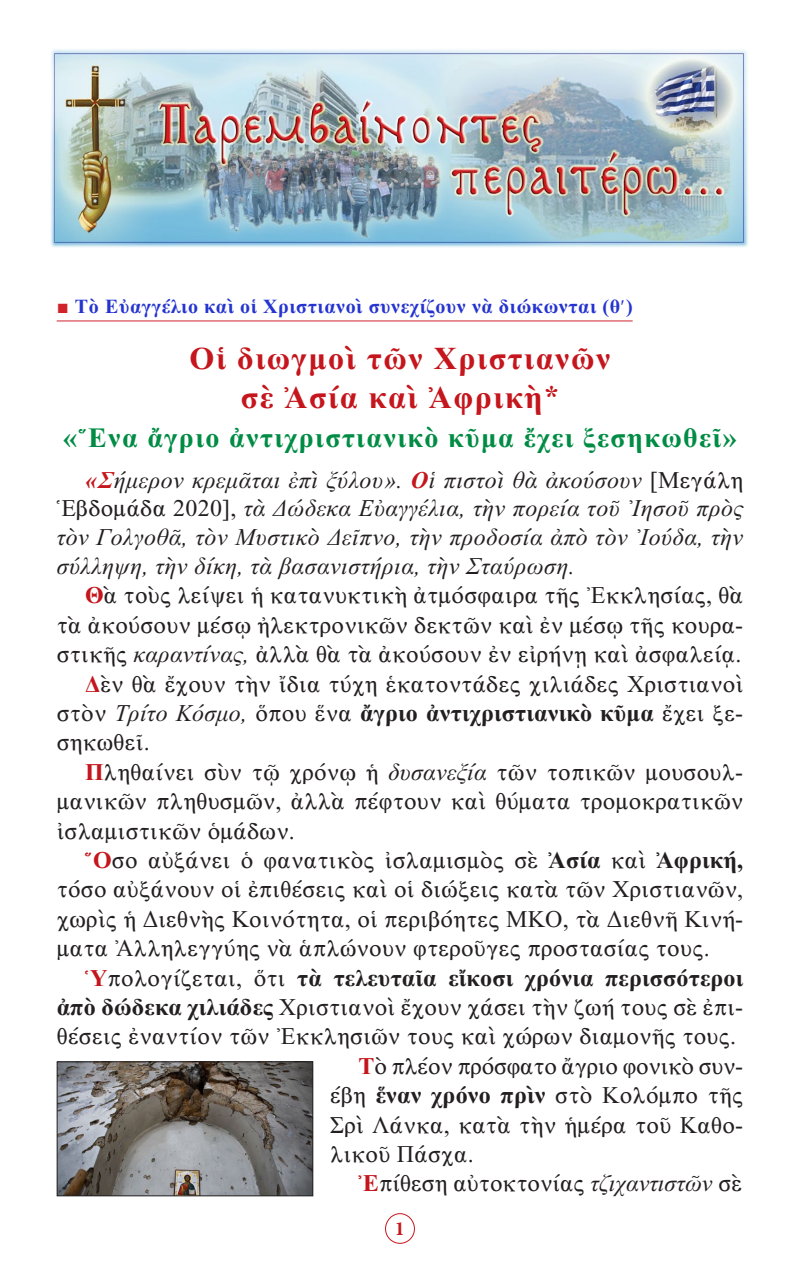
<style>
.page{position:relative;width:800px;height:1270px;background:#fff}
.page>*{position:absolute;margin:0;border:0;box-sizing:border-box;transform-origin:0 0}
.t1{font:32px "CTOS New Times Bold Test 1";letter-spacing:.05em;color:#c4161c}
.t2{font:28px "CTOS New Times Bold Test 1";letter-spacing:.05em;color:#008c44}
.t3{font:24px/29.4px "CTOS New Times Roman Test 1";letter-spacing:.01em;color:#231f20;text-align:justify}
.t4{font:24px/28.8px "CTOS New Times Italic Test 1";letter-spacing:.02em;color:#231f20;text-align:justify}
.t5{font:20px "CTOS New Times Bold Test 1";letter-spacing:.03em;color:#2534d0}
.t6{font:700 20px "Minion Pro";color:#c4161c}
.s1{font-family:"CTOS New Times Roman Test 1";color:#d1232a}
.s2{font-size:30px}
.s3{font-family:"CTOS New Times Bold Italic Test 1";color:#c4161c}
.s4{font-family:"CTOS New Times Roman Test 1"}
.s5{font-family:"CTOS New Times Bold Test 1";color:#c4161c}
.s6{font-family:"CTOS New Times Italic Test 1"}
.s7{font-family:"CTOS New Times Bold Test 1"}
</style>
<div class="page">
<div style="left:385px;top:1213px;width:30px;height:31px;border:1px solid #c4161c;border-radius:50%"></div>
<img style="left:51px;top:49px;width:697px;height:198px">
<hr style="left:57px;top:321px;width:576px;height:1px;background:#d1232a">
<img style="left:59px;top:1063px;width:252px;height:131px">
<div style="left:57px;top:1061px;width:256px;height:135px;border:1px solid #231f20"></div>
<p class="t5" style="left:57px;top:295px;width:577px"><span class="s1">■</span> Τὸ Εὐαγγέλιο καὶ οἱ Χριστιανοὶ συνεχίζουν νὰ διώκωνται (θ΄)</p>
<p class="t1" style="left:190px;top:341px;width:422px">Οἱ διωγμοὶ τῶν Χριστιανῶν</p>
<p class="t1" style="left:241px;top:379px;width:320px">σὲ Ἀσία καὶ Ἀφρικὴ<span class="s2">*</span></p>
<p class="t2" style="left:63px;top:422px;width:675px">«Ἕνα ἄγριο ἀντιχριστιανικὸ κῦμα ἔχει ξεσηκωθεῖ»</p>
<p class="t4" style="left:57px;top:465px;width:688px;text-indent:28px"><span class="s3">«Σ</span>ήμερον κρεμᾶται ἐπὶ ξύλου». <span class="s3">Ο</span>ἱ πιστοὶ θὰ ἀκούσουν <span class="s4">[Μεγάλη Ἑβδομάδα 2020],</span> τὰ Δώδεκα Εὐαγγέλια, τὴν πορεία τοῦ Ἰησοῦ πρὸς τὸν Γολγοθᾶ, τὸν Μυστικὸ Δεῖπνο, τὴν προδοσία ἀπὸ τὸν Ἰούδα, τὴν σύλληψη, τὴν δίκη, τὰ βασανιστήρια, τὴν Σταύρωση.</p>
<p class="t3" style="left:57px;top:581px;width:688px;text-indent:28px"><span class="s5">Θ</span>ὰ τοὺς λείψει ἡ κατανυκτικὴ ἀτμόσφαιρα τῆς Ἐκκλησίας, θὰ τὰ ἀκούσουν μέσῳ ἠλεκτρονικῶν δεκτῶν καὶ ἐν μέσῳ τῆς κουρα&shy;στικῆς <span class="s6">καραντίνας,</span> ἀλλὰ θὰ τὰ ἀκούσουν ἐν εἰρήνῃ καὶ ἀσφαλείᾳ.</p>
<p class="t3" style="left:57px;top:669px;width:688px;text-indent:28px"><span class="s5">Δ</span>ὲν θὰ ἔχουν τὴν ἴδια τύχη ἑκατοντάδες χιλιάδες Χριστιανοὶ στὸν <span class="s6">Τρίτο Κόσμο,</span> ὅπου ἕνα <span class="s7">ἄγριο ἀντιχριστιανικὸ κῦμα</span> ἔχει ξε&shy;σηκωθεῖ.</p>
<p class="t3" style="left:57px;top:757px;width:688px;text-indent:28px"><span class="s5">Π</span>ληθαίνει σὺν τῷ χρόνῳ ἡ <span class="s6">δυσανεξία</span> τῶν τοπικῶν μουσουλ&shy;μανικῶν πληθυσμῶν, ἀλλὰ πέφτουν καὶ θύματα τρομοκρατικῶν ἰσλαμιστικῶν ὁμάδων.</p>
<p class="t3" style="left:57px;top:845px;width:688px;text-indent:28px"><span class="s5">Ὅ</span>σο αὐξάνει ὁ φανατικὸς ἰσλαμισμὸς σὲ <span class="s7">Ἀσία</span> καὶ <span class="s7">Ἀφρική, </span>τόσο αὐξάνουν οἱ ἐπιθέσεις καὶ οἱ διώξεις κατὰ τῶν Χριστιανῶν, χωρὶς ἡ Διεθνὴς Κοινότητα, οἱ περιβόητες ΜΚΟ, τὰ Διεθνῆ Κινή&shy;ματα Ἀλληλεγγύης νὰ ἁπλώνουν φτεροῦγες προστασίας τους.</p>
<p class="t3" style="left:57px;top:963px;width:688px;text-indent:28px"><span class="s5">Ὑ</span>πολογίζεται, ὅτι <span class="s7">τὰ τελευταῖα εἴκοσι χρόνια περισσότεροι ἀπὸ δώδεκα χιλιάδες</span> Χριστιανοὶ ἔχουν χάσει τὴν ζωή τους σὲ ἐπι&shy;θέσεις ἐναντίον τῶν Ἐκκλησιῶν τους καὶ χώρων διαμονῆς τους.</p>
<p class="t3" style="left:330px;top:1051px;width:414px;text-indent:28px"><span class="s5">Τ</span>ὸ πλέον πρόσφατο ἄγριο φονικὸ συν&shy;έβη <span class="s7">ἕναν χρόνο πρὶν</span> στὸ Κολόμπο τῆς Σρὶ Λάνκα, κατὰ τὴν ἡμέρα τοῦ Καθο&shy;λικοῦ Πάσχα.</p>
<p class="t3" style="left:359px;top:1169px;width:385px"><span class="s5">Ἐ</span>πίθεση αὐτοκτονίας <span class="s6">τζιχαντιστῶν</span> σὲ</p>
<p class="t6" style="left:395px;top:1215px;width:11px">1</p>
</div>
